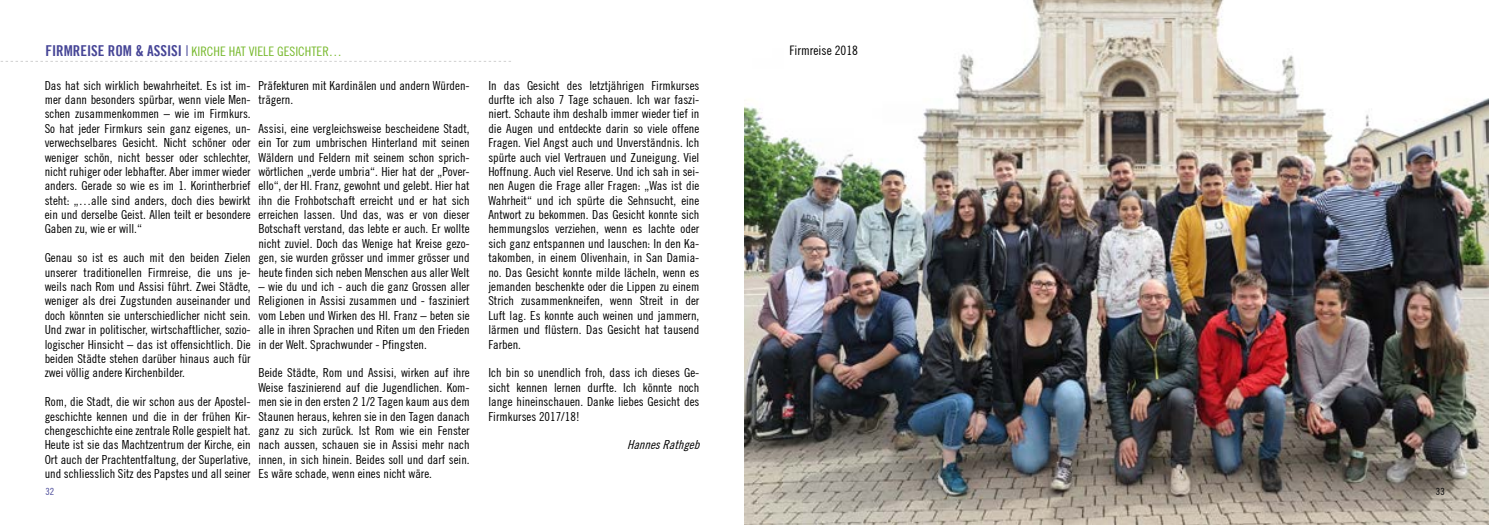
<style>
.page{position:relative;width:1489px;height:525px;background:#fff}
.page>*{position:absolute;margin:0;border:0;box-sizing:border-box;transform-origin:0 0}
.t1{font:condensed 13.12px "Trade Gothic No.18";color:#76b82a}
.t2{font:condensed 13.12px "Trade Gothic No.18";color:#000}
.t3{font:condensed 12.5px/14.4px "Trade Gothic No.18";color:#000;text-align:justify}
.t4{font:italic condensed 12.5px "Trade Gothic No.18";color:#000}
.t5{font:condensed 10px "Trade Gothic No.18";color:#464596}
.t6{font:condensed 10px "Trade Gothic No.18";color:#000}
.s1{font-family:"Trade Gothic Bold Cond Twenty";font-stretch:normal;font-size:15px;color:#464596}
.s2{font-size:15px;color:#464596}
</style>
<div class="page">
<svg style="left:0;top:61px;width:511px;height:1px"></svg>
<img style="left:744px;top:0;width:744px;height:524px">
<p class="t1" style="left:45px;top:43px;width:298px"><span class="s1">FIRMREISE ROM &amp; ASSISI</span> <span class="s2">|</span> KIRCHE HAT VIELE GESICHTER…</p>
<p class="t3" style="left:258px;top:78px;width:213px">Präfekturen mit Kardinälen und andern Würden&shy;trägern.</p>
<p class="t3" style="left:258px;top:121px;width:213px">Assisi, eine vergleichsweise bescheidene Stadt, ein Tor zum umbrischen Hinterland mit seinen Wäldern und Feldern mit seinem schon sprich&shy;wörtlichen „verde umbria“. Hier hat der „Pover&shy;ello“, der Hl. Franz, gewohnt und gelebt. Hier hat ihn die Frohbotschaft erreicht und er hat sich erreichen lassen. Und das, was er von dieser Botschaft verstand, das lebte er auch. Er wollte nicht zuviel. Doch das Wenige hat Kreise gezo&shy;gen, sie wurden grösser und immer grösser und heute finden sich neben Menschen aus aller Welt</p>
<p class="t3" style="left:258px;top:279px;width:213px">– wie du und ich - auch die ganz Grossen aller Religionen in Assisi zusammen und - fasziniert vom Leben und Wirken des Hl. Franz – beten sie alle in ihren Sprachen und Riten um den Frieden in der Welt. Sprachwunder - Pfingsten.</p>
<p class="t3" style="left:258px;top:365px;width:213px">Beide Städte, Rom und Assisi, wirken auf ihre Weise faszinierend auf die Jugendlichen. Kom&shy;men sie in den ersten 2 1/2 Tagen kaum aus dem Staunen heraus, kehren sie in den Tagen danach ganz zu sich zurück. Ist Rom wie ein Fenster nach aussen, schauen sie in Assisi mehr nach innen, in sich hinein. Beides soll und darf sein.<br>Es wäre schade, wenn eines nicht wäre.</p>
<p class="t3" style="left:45px;top:78px;width:208px">Das hat sich wirklich bewahrheitet. Es ist im&shy;mer dann besonders spürbar, wenn viele Men&shy;schen zusammenkommen – wie im Firmkurs.<br>So hat jeder Firmkurs sein ganz eigenes, un&shy;verwechselbares Gesicht. Nicht schöner oder weniger schön, nicht besser oder schlechter, nicht ruhiger oder lebhafter. Aber immer wieder anders. Gerade so wie es im 1. Korintherbrief steht: „…alle sind anders, doch dies bewirkt ein und derselbe Geist. Allen teilt er besondere Gaben zu, wie er will.“</p>
<p class="t3" style="left:45px;top:250px;width:207px">Genau so ist es auch mit den beiden Zielen unserer traditionellen Firmreise, die uns je&shy;weils nach Rom und Assisi führt. Zwei Städte, weniger als drei Zugstunden auseinander und doch könnten sie unterschiedlicher nicht sein.<br>Und zwar in politischer, wirtschaftlicher, sozio&shy;logischer Hinsicht – das ist offensichtlich. Die beiden Städte stehen darüber hinaus auch für zwei völlig andere Kirchenbilder.</p>
<p class="t3" style="left:45px;top:394px;width:207px">Rom, die Stadt, die wir schon aus der Apostel&shy;geschichte kennen und die in der frühen Kir&shy;chengeschichte eine zentrale Rolle gespielt hat.<br>Heute ist sie das Machtzentrum der Kirche, ein Ort auch der Prachtentfaltung, der Superlative, und schliesslich Sitz des Papstes und all seiner</p>
<p class="t5" style="left:45px;top:485px;width:10px">32</p>
<p class="t3" style="left:488px;top:78px;width:212px">In das Gesicht des letztjährigen Firmkurses durfte ich also 7 Tage schauen. Ich war faszi&shy;niert. Schaute ihm deshalb immer wieder tief in die Augen und entdeckte darin so viele offene Fragen. Viel Angst auch und Unverständnis. Ich spürte auch viel Vertrauen und Zuneigung. Viel Hoffnung. Auch viel Reserve. Und ich sah in sei&shy;nen Augen die Frage aller Fragen: „Was ist die Wahrheit“ und ich spürte die Sehnsucht, eine Antwort zu bekommen. Das Gesicht konnte sich hemmungslos verziehen, wenn es lachte oder sich ganz entspannen und lauschen: In den Ka&shy;takomben, in einem Olivenhain, in San Damia&shy;no. Das Gesicht konnte milde lächeln, wenn es jemanden beschenkte oder die Lippen zu einem Strich zusammenkneifen, wenn Streit in der Luft lag. Es konnte auch weinen und jammern, lärmen und flüstern. Das Gesicht hat tausend Farben.</p>
<p class="t3" style="left:488px;top:365px;width:212px">Ich bin so unendlich froh, dass ich dieses Ge&shy;sicht kennen lernen durfte. Ich könnte noch lange hineinschauen. Danke liebes Gesicht des Firmkurses 2017/18!</p>
<p class="t4" style="left:627px;top:437px;width:78px">HannesRathgeb</p>
<p class="t2" style="left:789px;top:42px;width:70px">Firmreise 2018</p>
<p class="t6" style="left:1435px;top:485px;width:10px">33</p>
</div>
